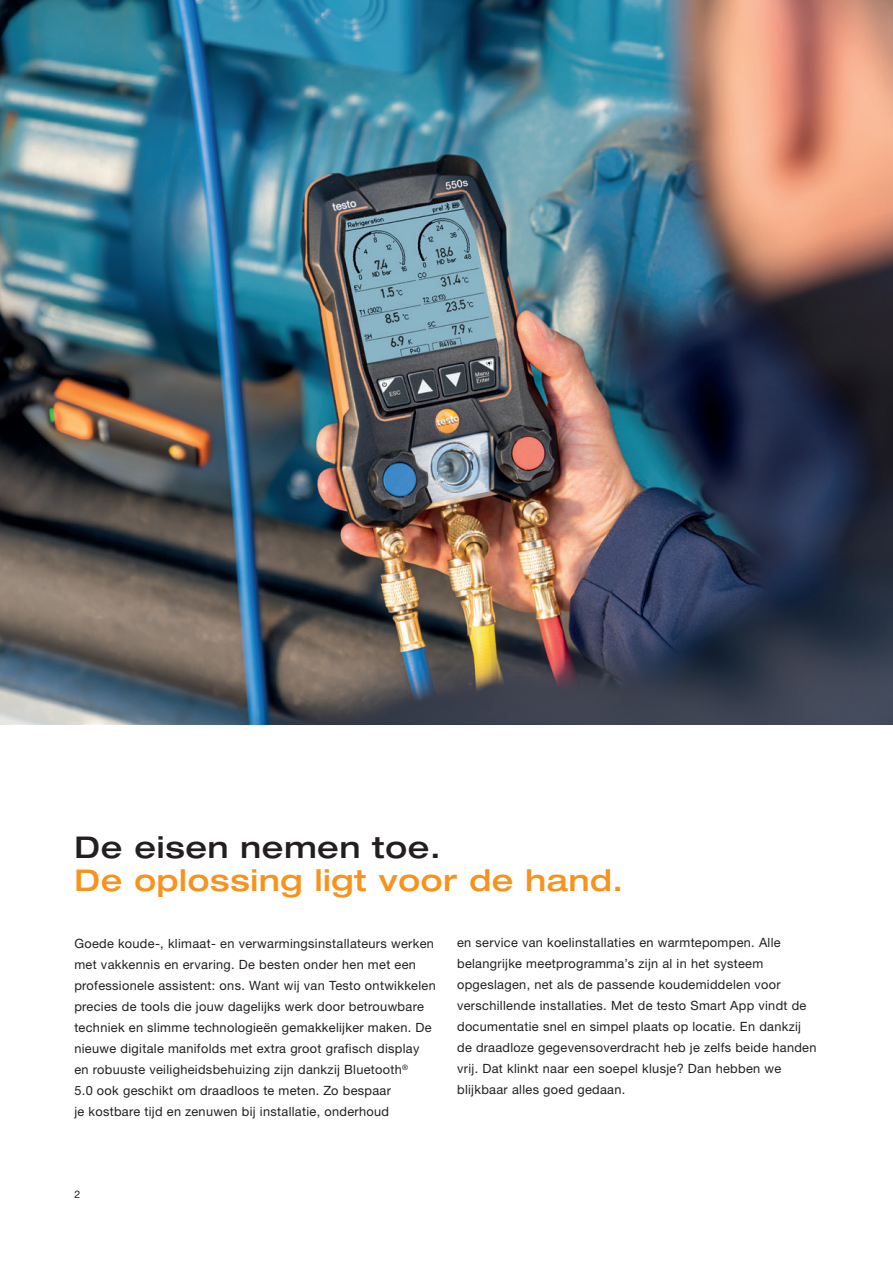
<style>
.page{position:relative;width:893px;height:1263px;background:#fff}
.page>*{position:absolute;margin:0;border:0;box-sizing:border-box;transform-origin:0 0}
.t1{font:500 expanded 30px "Helvetica Neue LTW1 G";letter-spacing:.025em;color:#f7931d}
.t2{font:500 expanded 30px "Helvetica Neue LTW1 G";letter-spacing:.025em;color:#231f20}
.t3{font:12.75px/21px "Helvetica Neue LTW1 G";letter-spacing:.025em;color:#231f20}
.t4{font:10.5px "Helvetica Neue LTW1 G";color:#231f20}
</style>
<div class="page">
<img style="left:0;top:0;width:893px;height:725px">
<h1 class="t2" style="left:74px;top:828px;width:368px">De eisen nemen toe.</h1>
<h1 class="t1" style="left:74px;top:861px;width:550px">De oplossing ligt voor de hand.</h1>
<p class="t3" style="left:74px;top:933px;width:363px">Goede koude-, klimaat- en verwarmingsinstallateurs werken met vakkennis en ervaring. De besten onder hen met een professionele assistent: ons. Want wij van Testo ontwikkelen precies de tools die jouw dagelijks werk door betrouwbare techniek en slimme technologieën gemakkelijker maken. De nieuwe digitale manifolds met extra groot grafisch display en robuuste veiligheidsbehuizing zijn dankzij Bluetooth<sup>®<br></sup>5.0 ook geschikt om draadloos te meten. Zo bespaar<br>je kostbare tijd en zenuwen bij installatie, onderhoud</p>
<p class="t3" style="left:457px;top:932px;width:361px">en service van koelinstallaties en warmtepompen. Alle belangrijke meetprogramma’s zijn al in het systeem opgeslagen, net als de passende koudemiddelen voor verschillende installaties. Met de testo Smart App vindt de documentatie snel en simpel plaats op locatie. En dankzij de draadloze gegevensoverdracht heb je zelfs beide handen vrij. Dat klinkt naar een soepel klusje? Dan hebben we blijkbaar alles goed gedaan.</p>
<p class="t4" style="left:74px;top:1188px;width:7px">2</p>
</div>
